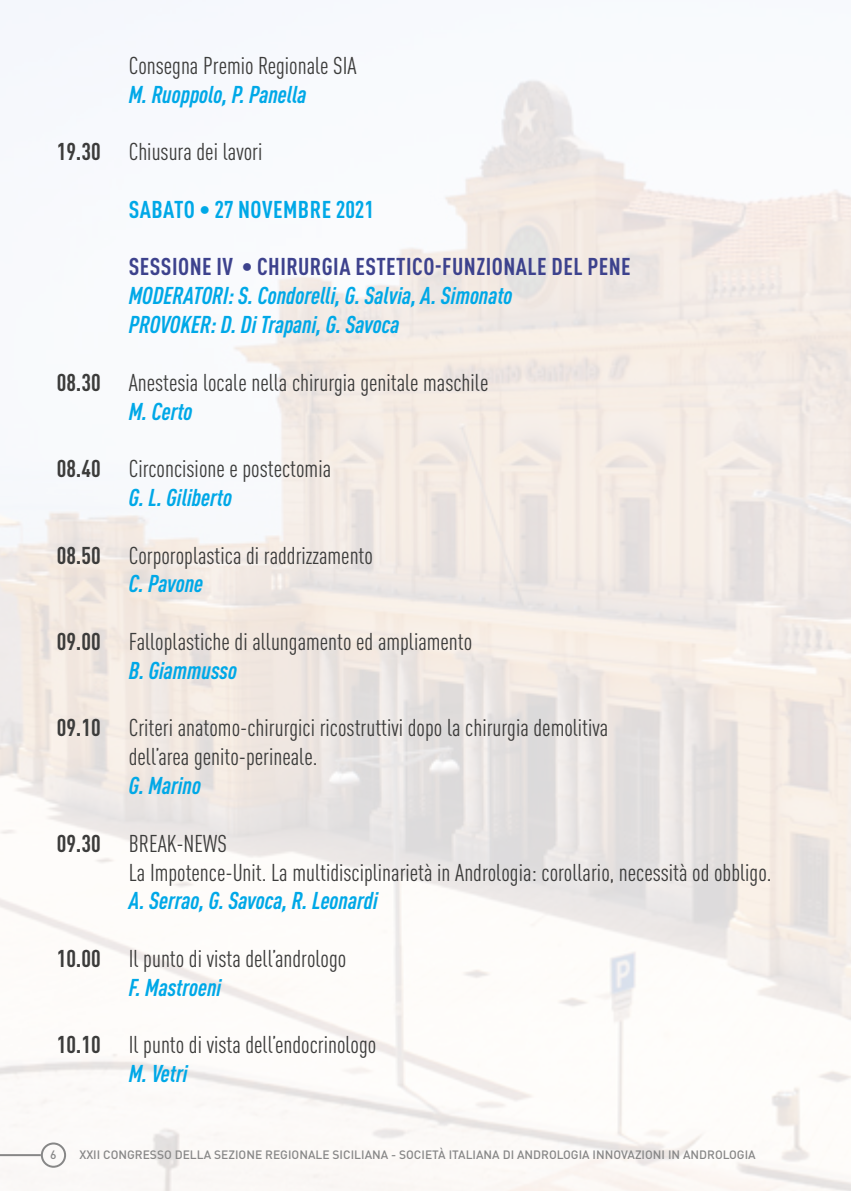
<style>
.page{position:relative;width:851px;height:1191px;background:#fff}
.page>*{position:absolute;margin:0;border:0;box-sizing:border-box;transform-origin:0 0}
.t1{font:condensed 24px/28.8px "DIN Pro";color:#3c3c3b}
.t2{font:italic 700 condensed 24px/28.8px "DIN Pro";color:#00a8e7}
.t3{font:700 condensed 24px "DIN Pro";letter-spacing:.02em;color:#3d428d}
.t4{font:700 condensed 24px "DIN Pro";letter-spacing:.015em;color:#00a8e7}
.t5{font:500 12px "DIN Pro";color:#878787}
.s1{font-weight:700}
.s2{font-weight:700;font-style:italic;color:#00a8e7}
</style>
<div class="page">
<hr style="left:0;top:1154px;width:41px;height:2px;background:#878787">
<div style="left:41px;top:1142px;width:25px;height:25px;border:2px solid #878787;border-radius:50%"></div>
<p class="t1" style="left:129px;top:49px;width:229px">Consegna Premio Regionale SIA</p>
<p class="t2" style="left:129px;top:77px;width:179px">M. Ruoppolo, P. Panella</p>
<p class="t1" style="left:57px;top:136px;width:207px"><span class="s1">19.30</span> Chiusura dei lavori</p>
<p class="t4" style="left:129px;top:191px;width:247px">SABATO • 27 NOVEMBRE 2021</p>
<p class="t3" style="left:129px;top:249px;width:503px">SESSIONE IV • CHIRURGIA ESTETICO-FUNZIONALE DEL PENE</p>
<p class="t2" style="left:129px;top:279px;width:385px">MODERATORI: S. Condorelli, G. Salvia, A. Simonato<br>PROVOKER: D. Di Trapani, G. Savoca</p>
<p class="t1" style="left:129px;top:366px;width:361px;text-indent:-72px"><span class="s1">08.30</span> Anestesia locale nella chirurgia genitale maschile<br><span class="s2">M. Certo</span></p>
<p class="t1" style="left:129px;top:452px;width:204px;text-indent:-72px"><span class="s1">08.40</span> Circoncisione e postectomia<br><span class="s2">G. L. Giliberto</span></p>
<p class="t1" style="left:129px;top:539px;width:246px;text-indent:-72px"><span class="s1">08.50</span> Corporoplastica di raddrizzamento<br><span class="s2">C. Pavone</span></p>
<p class="t1" style="left:129px;top:625px;width:345px;text-indent:-72px"><span class="s1">09.00</span> Falloplastiche di allungamento ed ampliamento<br><span class="s2">B. Giammusso</span></p>
<p class="t1" style="left:129px;top:712px;width:481px;text-indent:-72px"><span class="s1">09.10</span> Criteri anatomo-chirurgici ricostruttivi dopo la chirurgia demolitiva dell’area genito-perineale.</p>
<p class="t2" style="left:129px;top:769px;width:74px">G. Marino</p>
<p class="t1" style="left:129px;top:827px;width:644px;text-indent:-72px"><span class="s1">09.30</span> BREAK-NEWS<br>La Impotence-Unit. La multidisciplinarietà in Andrologia: corollario, necessità od obbligo.</p>
<p class="t2" style="left:129px;top:884px;width:250px">A. Serrao, G. Savoca, R. Leonardi</p>
<p class="t1" style="left:129px;top:942px;width:219px;text-indent:-72px"><span class="s1">10.00</span> Il punto di vista dell’andrologo<br><span class="s2">F. Mastroeni</span></p>
<p class="t1" style="left:129px;top:1028px;width:249px;text-indent:-72px"><span class="s1">10.10</span> Il punto di vista dell’endocrinologo<br><span class="s2">M. Vetri</span></p>
<p class="t5" style="left:50px;top:1144px;width:8px">6</p>
<p class="t5" style="left:79px;top:1145px;width:677px">XXII CONGRESSO DELLA SEZIONE REGIONALE SICILIANA - SOCIETÀ ITALIANA DI ANDROLOGIA INNOVAZIONI IN ANDROLOGIA</p>
</div>
